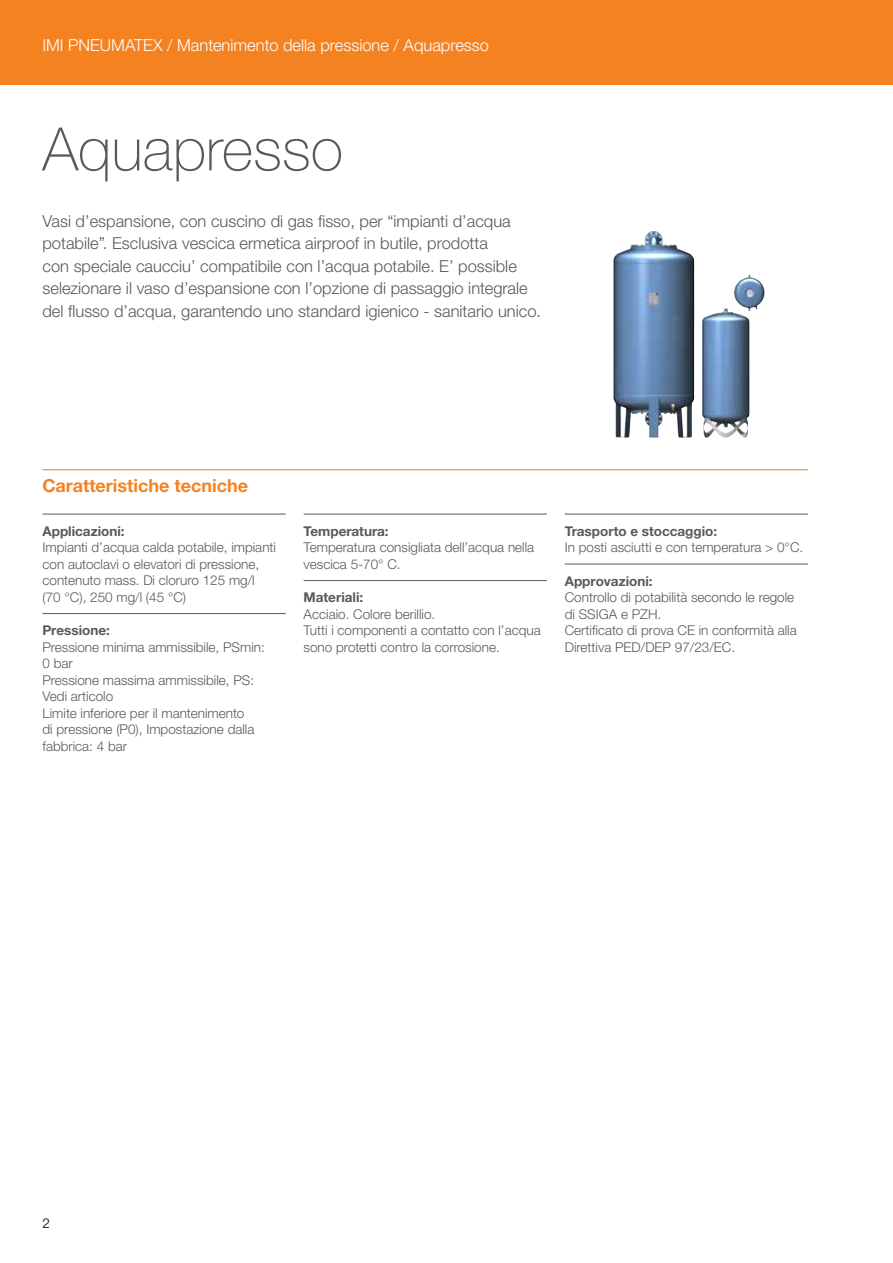
<style>
.page{position:relative;width:893px;height:1263px;background:#fff}
.page>*{position:absolute;margin:0;border:0;box-sizing:border-box;transform-origin:0 0}
.t1{font:100 60px "Helvetica Neue LTW1 G";color:#58595b}
.t2{font:700 18px "Helvetica Neue LTW1 G";color:#f58220}
.t3{font:300 16.5px/22.5px "Helvetica Neue LTW1 G";color:#58595b}
.t4{font:300 16.5px "Helvetica Neue LTW1 G";color:#fff}
.t5{font:300 13.5px/16.5px "Helvetica Neue LTW1 G";color:#58595b}
.t6{font:700 13.5px "Helvetica Neue LTW1 G";color:#58595b}
.t7{font:300 13.5px "Helvetica Neue LTW1 G";color:#000}
</style>
<div class="page">
<div style="left:0;top:0;width:893px;height:85px;background:#f58220"></div>
<hr style="left:43px;top:469px;width:765px;height:1px;background:#f58220">
<hr style="left:43px;top:514px;width:243px;height:1px;background:#58595b">
<hr style="left:43px;top:613px;width:243px;height:1px;background:#58595b">
<hr style="left:304px;top:514px;width:243px;height:1px;background:#58595b">
<hr style="left:304px;top:580px;width:243px;height:1px;background:#58595b">
<hr style="left:565px;top:514px;width:243px;height:1px;background:#58595b">
<hr style="left:565px;top:564px;width:243px;height:1px;background:#58595b">
<img style="left:613px;top:231px;width:81px;height:207px">
<p class="t4" style="left:43px;top:35px;width:448px">IMI PNEUMATEX / Mantenimento della pressione / Aquapresso</p>
<h1 class="t1" style="left:43px;top:113px;width:302px">Aquapresso</h1>
<p class="t3" style="left:43px;top:210px;width:500px">Vasi d’espansione, con cuscino di gas fisso, per “impianti d’acqua potabile”. Esclusiva vescica ermetica airproof in butile, prodotta<br>con speciale caucciu’ compatibile con l’acqua potabile. E’ possible selezionare il vaso d’espansione con l’opzione di passaggio integrale del flusso d’acqua, garantendo uno standard igienico - sanitario unico.</p>
<h2 class="t2" style="left:43px;top:474px;width:207px">Caratteristiche tecniche</h2>
<p class="t6" style="left:43px;top:523px;width:84px">Applicazioni:</p>
<p class="t5" style="left:43px;top:539px;width:235px">Impianti d’acqua calda potabile, impianti con autoclavi o elevatori di pressione, contenuto mass. Di cloruro 125 mg/l (70 °C), 250 mg/l (45 °C)</p>
<p class="t6" style="left:43px;top:622px;width:69px">Pressione:</p>
<p class="t5" style="left:43px;top:639px;width:224px">Pressione minima ammissibile, PSmin:<br>0 bar<br>Pressione massima ammissibile, PS:<br>Vedi articolo<br>Limite inferiore per il mantenimento<br>di pressione (P0), Impostazione dalla fabbrica: 4 bar</p>
<p class="t6" style="left:304px;top:523px;width:86px">Temperatura:</p>
<p class="t5" style="left:304px;top:539px;width:232px">Temperatura consigliata dell’acqua nella vescica 5-70° C.</p>
<p class="t6" style="left:304px;top:589px;width:61px">Materiali:</p>
<p class="t5" style="left:304px;top:606px;width:239px">Acciaio. Colore berillio.<br>Tutti i componenti a contatto con l’acqua sono protetti contro la corrosione.</p>
<p class="t6" style="left:565px;top:523px;width:154px">Trasporto e stoccaggio:</p>
<p class="t5" style="left:565px;top:539px;width:240px">In posti asciutti e con temperatura &gt; 0°C.</p>
<p class="t6" style="left:565px;top:573px;width:89px">Approvazioni:</p>
<p class="t5" style="left:565px;top:589px;width:234px">Controllo di potabilità secondo le regole di SSIGA e PZH.<br>Certificato di prova CE in conformità alla<br>Direttiva PED/DEP 97/23/EC.</p>
<p class="t7" style="left:43px;top:1215px;width:9px">2</p>
</div>
